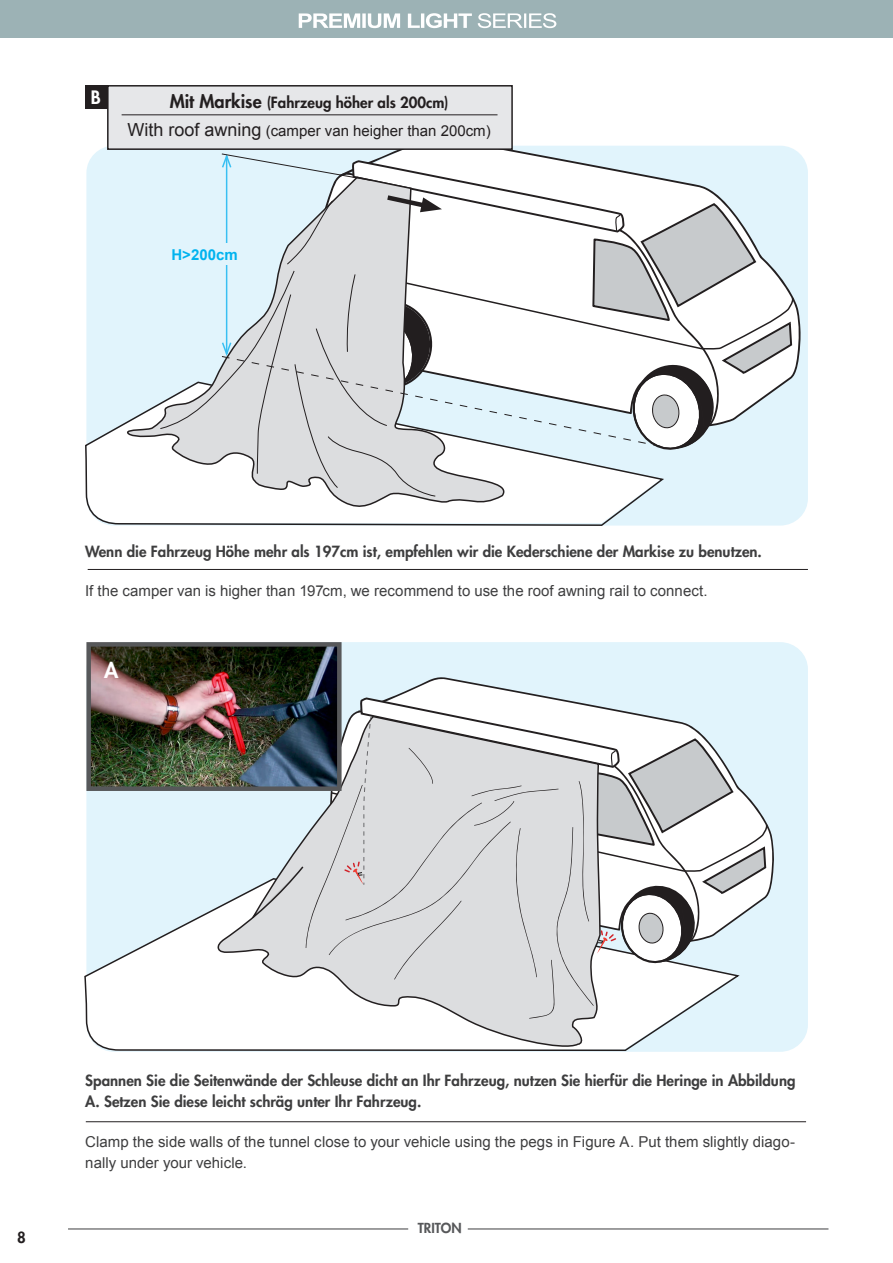
<style>
.page{position:relative;width:893px;height:1263px;background:#fff}
.page>*{position:absolute;margin:0;border:0;box-sizing:border-box;transform-origin:0 0}
.t1{font:800 21px "Futura Std";color:#fff}
.t2{font:800 18px "Futura Std";color:#fff}
.t3{font:800 15px/21px "Futura Std";color:#3e3e3f}
.t4{font:15px/21px "Arial";color:#3e3e3f}
.t5{font:15px "Arial";color:#231f20}
.t6{font:800 15px "Futura Std";color:#231f20}
.t7{font:700 15px "Arial";color:#00b3ef}
.t8{font:800 13.5px "Futura Std";color:#57585a}
.s1{font-size:18px}
</style>
<div class="page">
<div style="left:86px;top:146px;width:722px;height:380px;background:#e1f4fc;border-radius:27px"></div>
<svg style="left:85px;top:380px;width:555px;height:145px"></svg>
<div style="left:86px;top:642px;width:722px;height:410px;background:#e1f4fc;border-radius:27px"></div>
<svg style="left:84px;top:877px;width:590px;height:175px"></svg>
<svg style="left:393px;top:146px;width:408px;height:229px"></svg>
<svg style="left:365px;top:677px;width:409px;height:218px"></svg>
<div style="left:0;top:0;width:893px;height:38px;background:#9cb2b5"></div>
<hr style="left:68px;top:1228px;width:340px;height:1px;background:#3e3e3f">
<hr style="left:468px;top:1228px;width:360px;height:1px;background:#3e3e3f">
<svg style="left:299px;top:13px;width:257px;height:15px"></svg>
<svg style="left:215px;top:877px;width:386px;height:174px;background:#ebeced"></svg>
<svg style="left:124px;top:380px;width:393px;height:131px;background:#f0f2f4"></svg>
<img style="left:91px;top:647px;width:246px;height:139px">
<div style="left:86px;top:642px;width:256px;height:149px;border:4px solid #57585a"></div>
<svg style="left:248px;top:698px;width:520px;height:321px;background:#d2d6d9"></svg>
<div style="left:108px;top:86px;width:404px;height:63px;background:#e6e7e9"></div>
<div style="left:107px;top:85px;width:406px;height:65px;border:2px solid #231f20"></div>
<div style="left:85px;top:85px;width:23px;height:24px;background:#231f20"></div>
<hr style="left:122px;top:114px;width:375px;height:1px;background:#231f20">
<svg style="left:159px;top:152px;width:635px;height:345px"></svg>
<hr style="left:86px;top:1121px;width:720px;height:1px;background:#231f20">
<hr style="left:88px;top:569px;width:720px;height:1px;background:#231f20">
<p class="t2" style="left:91px;top:86px;width:11px">B</p>
<p class="t6" style="left:170px;top:93px;width:280px"><span class="s1">Mit Markise</span> (Fahrzeug höher als 200cm)</p>
<p class="t5" style="left:127px;top:121px;width:365px"><span class="s1">With roof awning</span> (camper van heigher than 200cm)</p>
<p class="t7" style="left:171px;top:245px;width:68px">H&gt;200cm</p>
<p class="t3" style="left:85px;top:541px;width:678px">Wenn die Fahrzeug Höhe mehr als 197cm ist, empfehlen wir die Kederschiene der Markise zu benutzen.</p>
<p class="t4" style="left:85px;top:581px;width:624px">If the camper van is higher than 197cm, we recommend to use the roof awning rail to connect.</p>
<p class="t1" style="left:104px;top:657px;width:16px">A</p>
<p class="t6" style="left:17px;top:1228px;width:10px">8</p>
<p class="t3" style="left:85px;top:1070px;width:712px">Spannen Sie die Seitenwände der Schleuse dicht an Ihr Fahrzeug, nutzen Sie hierfür die Heringe in Abbildung<br>A. Setzen Sie diese leicht schräg unter Ihr Fahrzeug.</p>
<p class="t4" style="left:85px;top:1132px;width:711px">Clamp the side walls of the tunnel close to your vehicle using the pegs in Figure A. Put them slightly diago&shy;nally under your vehicle.</p>
<p class="t8" style="left:418px;top:1219px;width:45px">TRITON</p>
</div>
